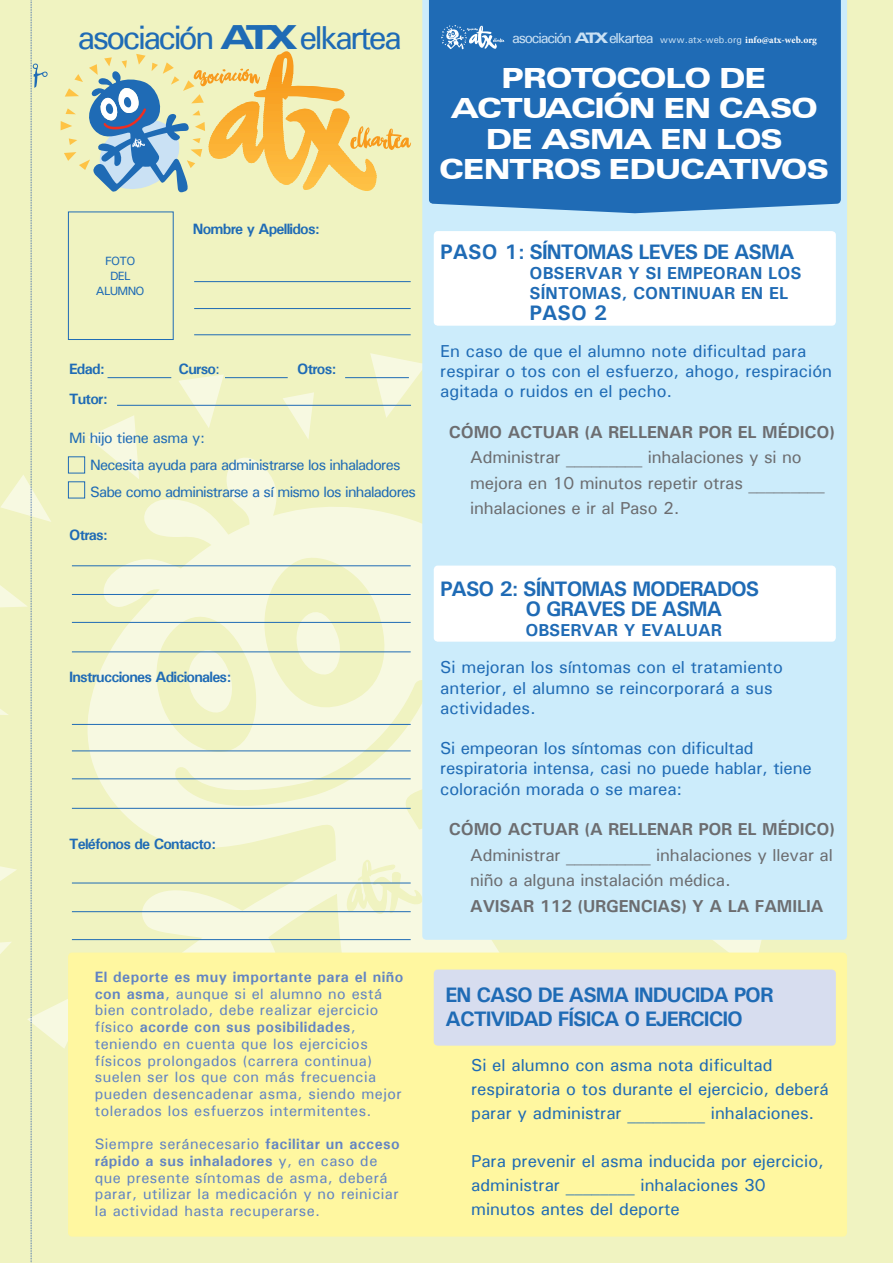
<style>
.page{position:relative;width:893px;height:1263px;background:#f0f3c1}
.page>*{position:absolute;margin:0;border:0;box-sizing:border-box;transform-origin:0 0}
.t1{font:500 33.3px "Univers";letter-spacing:-.08em;color:#1f6bb5}
.t2{font:900 expanded 27.9px/30.5px "Univers";letter-spacing:-.05em;color:#fff;text-align:center}
.t3{font:700 21px/20.2px "Univers";letter-spacing:-.05em;color:#1f6bb5}
.t4{font:500 17.25px/20.2px "Univers";color:#1f6bb5}
.t5{font:500 17.25px/25.5px "Univers";letter-spacing:-.01em;color:#6c6d70}
.t6{font:700 17.25px "Univers";letter-spacing:-.01em;color:#6c6d70}
.t7{font:700 17.25px/20.2px "Univers";color:#1f6bb5}
.t8{font:500 15px/16.6px "Univers";letter-spacing:.03em;color:#6284c3}
.t9{font:500 15px/27px "Univers";letter-spacing:-.05em;color:#1f6bb5}
.t10{font:700 15px "Univers";letter-spacing:-.05em;color:#1f6bb5}
.t11{font:500 14.55px "Univers";letter-spacing:-.08em;color:#cae1f4}
.t12{font:500 12px/15px "Univers";letter-spacing:-.06em;color:#1f6bb5;text-align:center}
.s1{font-weight:900;font-stretch:expanded}
.s2{font-weight:500}
.s3{font-weight:700}
.s4{font-size:9.6px}
.s5{font-family:"Minion Pro";font-weight:700;font-size:9.6px;color:#fff}
</style>
<div class="page">
<svg style="left:370px;top:353px;width:52px;height:65px"></svg>
<svg style="left:283px;top:392px;width:31px;height:47px"></svg>
<svg style="left:713px;top:940px;width:49px;height:12px"></svg>
<svg style="left:260px;top:464px;width:239px;height:488px;fill:#f7f9e1"></svg>
<div style="left:422px;top:0;width:425px;height:940px;background:#ccecfb"></div>
<hr style="left:194px;top:281px;width:217px;height:1px;background:#1f6bb5">
<hr style="left:194px;top:308px;width:217px;height:1px;background:#1f6bb5">
<hr style="left:194px;top:334px;width:217px;height:1px;background:#1f6bb5">
<hr style="left:117px;top:405px;width:294px;height:1px;background:#1f6bb5">
<hr style="left:225px;top:377px;width:63px;height:1px;background:#1f6bb5">
<hr style="left:345px;top:377px;width:64px;height:1px;background:#1f6bb5">
<hr style="left:72px;top:565px;width:339px;height:1px;background:#1f6bb5">
<hr style="left:72px;top:594px;width:339px;height:1px;background:#1f6bb5">
<hr style="left:72px;top:622px;width:339px;height:1px;background:#1f6bb5">
<hr style="left:72px;top:652px;width:339px;height:1px;background:#1f6bb5">
<hr style="left:72px;top:724px;width:339px;height:1px;background:#1f6bb5">
<hr style="left:72px;top:751px;width:339px;height:1px;background:#1f6bb5">
<hr style="left:72px;top:778px;width:339px;height:1px;background:#1f6bb5">
<hr style="left:72px;top:808px;width:339px;height:1px;background:#1f6bb5">
<hr style="left:72px;top:883px;width:339px;height:1px;background:#1f6bb5">
<hr style="left:72px;top:911px;width:339px;height:1px;background:#1f6bb5">
<hr style="left:72px;top:939px;width:339px;height:1px;background:#1f6bb5">
<svg style="left:270px;top:51px;width:24px;height:22px"></svg>
<hr style="left:209px;top:73px;width:168px;height:3px;background:#f89a1c">
<hr style="left:209px;top:75px;width:168px;height:3px;background:#f89a1c">
<hr style="left:209px;top:78px;width:168px;height:2px;background:#f89c1f">
<hr style="left:209px;top:80px;width:168px;height:2px;background:#f89c1f">
<hr style="left:209px;top:82px;width:168px;height:3px;background:#f89e1e">
<hr style="left:209px;top:84px;width:168px;height:3px;background:#f89e20">
<hr style="left:209px;top:86px;width:168px;height:3px;background:#f89e20">
<hr style="left:209px;top:89px;width:168px;height:2px;background:#f8a021">
<hr style="left:209px;top:91px;width:168px;height:2px;background:#f8a024">
<hr style="left:209px;top:93px;width:168px;height:3px;background:#f9a224">
<hr style="left:209px;top:95px;width:168px;height:3px;background:#f9a224">
<hr style="left:209px;top:98px;width:168px;height:2px;background:#f9a226">
<hr style="left:209px;top:100px;width:168px;height:2px;background:#f9a325">
<hr style="left:209px;top:102px;width:168px;height:3px;background:#f9a325">
<hr style="left:209px;top:104px;width:168px;height:3px;background:#f9a628">
<hr style="left:209px;top:107px;width:168px;height:2px;background:#f9a628">
<hr style="left:209px;top:109px;width:168px;height:2px;background:#f9a628">
<hr style="left:209px;top:111px;width:168px;height:2px;background:#faa82a">
<hr style="left:209px;top:113px;width:168px;height:3px;background:#faa82a">
<hr style="left:209px;top:115px;width:168px;height:3px;background:#faa92a">
<hr style="left:209px;top:118px;width:168px;height:2px;background:#faa92c">
<hr style="left:209px;top:120px;width:168px;height:2px;background:#faa92c">
<hr style="left:209px;top:122px;width:168px;height:3px;background:#faac2c">
<hr style="left:209px;top:124px;width:168px;height:3px;background:#faac2e">
<hr style="left:209px;top:127px;width:168px;height:2px;background:#faac2e">
<hr style="left:209px;top:129px;width:168px;height:2px;background:#fbad2e">
<hr style="left:209px;top:131px;width:168px;height:2px;background:#fbad31">
<hr style="left:209px;top:133px;width:168px;height:3px;background:#fbb031">
<hr style="left:209px;top:135px;width:168px;height:3px;background:#fbb031">
<hr style="left:209px;top:138px;width:168px;height:2px;background:#fbb033">
<hr style="left:209px;top:140px;width:168px;height:2px;background:#fbb133">
<hr style="left:209px;top:142px;width:168px;height:3px;background:#fbb133">
<hr style="left:209px;top:144px;width:168px;height:3px;background:#fcb336">
<hr style="left:209px;top:147px;width:168px;height:2px;background:#fcb336">
<hr style="left:209px;top:149px;width:168px;height:2px;background:#fcb336">
<hr style="left:209px;top:151px;width:168px;height:3px;background:#fcb539">
<hr style="left:209px;top:153px;width:168px;height:3px;background:#fcb539">
<hr style="left:209px;top:155px;width:168px;height:3px;background:#fdb739">
<hr style="left:209px;top:158px;width:168px;height:2px;background:#fdb73b">
<hr style="left:209px;top:160px;width:168px;height:2px;background:#fdb73b">
<hr style="left:209px;top:162px;width:168px;height:3px;background:#fdb93b">
<hr style="left:209px;top:164px;width:168px;height:3px;background:#fdb93e">
<hr style="left:209px;top:167px;width:168px;height:2px;background:#fdbb3e">
<hr style="left:209px;top:169px;width:168px;height:2px;background:#fdbb3e">
<hr style="left:209px;top:171px;width:168px;height:3px;background:#fdbb40">
<hr style="left:209px;top:173px;width:168px;height:3px;background:#fdbd40">
<hr style="left:209px;top:176px;width:168px;height:2px;background:#fdbd40">
<hr style="left:209px;top:178px;width:168px;height:2px;background:#febf43">
<hr style="left:209px;top:180px;width:168px;height:2px;background:#febf43">
<hr style="left:209px;top:182px;width:168px;height:3px;background:#febf43">
<hr style="left:209px;top:184px;width:168px;height:3px;background:#fec145">
<hr style="left:209px;top:187px;width:168px;height:2px;background:#fec145">
<hr style="left:209px;top:189px;width:168px;height:2px;background:#fec345">
<svg style="left:350px;top:126px;width:61px;height:24px"></svg>
<div style="left:429px;top:0;width:412px;height:204px;background:#1f6bb5"></div>
<svg style="left:441px;top:25px;width:63px;height:26px;background:#5c93c9"></svg>
<div style="left:434px;top:231px;width:402px;height:95px;background:#fff;border-radius:4px"></div>
<div style="left:434px;top:566px;width:402px;height:76px;background:#fff;border-radius:4px"></div>
<svg style="left:1px;top:0;width:259px;height:1263px"></svg>
<div style="left:68px;top:952px;width:779px;height:284px;background:#fff7a0;border-radius:4px"></div>
<div style="left:434px;top:969px;width:402px;height:77px;background:#d7ddef;border-radius:4px"></div>
<h1 class="t1" style="left:78px;top:16px;width:326px">asociación <span class="s1">ATX</span> elkartea</h1>
<p class="t12" style="left:96px;top:253px;width:50px">FOTO<br>DEL<br>ALUMNO</p>
<p class="t10" style="left:193px;top:219px;width:129px">Nombre y Apellidos:</p>
<p class="t10" style="left:69px;top:360px;width:37px">Edad:</p>
<p class="t10" style="left:179px;top:360px;width:43px">Curso<span class="s2">:</span></p>
<p class="t10" style="left:297px;top:360px;width:41px">Otros:</p>
<p class="t10" style="left:69px;top:390px;width:40px">Tutor:</p>
<p class="t9" style="left:90px;top:424px;width:327px;text-indent:-21px">Mi hijo tiene asma y:<br>Necesita ayuda para administrarse los inhaladores<br>Sabe como administrarse a sí mismo los inhaladores</p>
<p class="t10" style="left:69px;top:525px;width:40px">Otras:</p>
<p class="t10" style="left:69px;top:668px;width:164px">Instrucciones Adicionales:</p>
<p class="t10" style="left:69px;top:834px;width:148px">Teléfonos de Contacto:</p>
<p class="t8" style="left:95px;top:968px;width:310px"><span class="s3">El deporte es muy importante para el niño con asma</span>, aunque si el alumno no está bien controlado, debe realizar ejercicio físico <span class="s3">acorde con sus posibilidades</span>, teniendo en cuenta que los ejercicios físicos prolongados (carrera continua) suelen ser los que con más frecuencia pueden desencadenar asma, siendo mejor tolerados los esfuerzos intermitentes.</p>
<p class="t8" style="left:95px;top:1135px;width:307px">Siempre seránecesario <span class="s3">facilitar un acceso rápido a sus inhaladores</span> y, en caso de que presente síntomas de asma, deberá parar, utilizar la medicación y no reiniciar la actividad hasta recuperarse.</p>
<p class="t11" style="left:512px;top:28px;width:306px">asociación <span class="s1">ATX</span> elkartea <span class="s4">www.atx-web.org</span> <span class="s5">info@atx-web.org</span></p>
<h2 class="t2" style="left:439px;top:62px;width:391px">PROTOCOLO DE<br>ACTUACIÓN EN CASO<br>DE ASMA EN LOS<br>CENTROS EDUCATIVOS</h2>
<p class="t3" style="left:440px;top:241px;width:356px">PASO 1: SÍNTOMAS LEVES DE ASMA</p>
<p class="t7" style="left:530px;top:263px;width:274px">OBSERVAR Y SI EMPEORAN LOS<br>SÍNTOMAS, CONTINUAR EN EL</p>
<p class="t3" style="left:530px;top:302px;width:79px">PASO 2</p>
<p class="t4" style="left:440px;top:340px;width:393px">En caso de que el alumno note dificultad para respirar o tos con el esfuerzo, ahogo, respiración agitada o ruidos en el pecho.</p>
<p class="t6" style="left:449px;top:421px;width:388px">CÓMO ACTUAR (A RELLENAR POR EL MÉDICO)</p>
<p class="t5" style="left:470px;top:444px;width:356px">Administrar _________ inhalaciones y si no mejora en 10 minutos repetir otras _________ inhalaciones e ir al Paso 2.</p>
<p class="t3" style="left:525px;top:578px;width:236px;text-indent:-85px">PASO 2: SÍNTOMAS MODERADOS<br>O GRAVES DE ASMA</p>
<p class="t7" style="left:525px;top:620px;width:198px">OBSERVAR Y EVALUAR</p>
<p class="t4" style="left:440px;top:657px;width:344px">Si mejoran los síntomas con el tratamiento anterior, el alumno se reincorporará a sus actividades.</p>
<p class="t4" style="left:440px;top:738px;width:373px">Si empeoran los síntomas con dificultad respiratoria intensa, casi no puede hablar, tiene coloración morada o se marea:</p>
<p class="t6" style="left:449px;top:818px;width:388px">CÓMO ACTUAR (A RELLENAR POR EL MÉDICO)</p>
<p class="t5" style="left:470px;top:841px;width:364px">Administrar __________ inhalaciones y llevar al niño a alguna instalación médica.</p>
<p class="t6" style="left:470px;top:895px;width:355px">AVISAR 112 (URGENCIAS) Y A LA FAMILIA</p>
<p class="t3" style="left:446px;top:983px;width:329px;line-height:24px">EN CASO DE ASMA INDUCIDA POR<br>ACTIVIDAD FÍSICA O EJERCICIO</p>
<p class="t4" style="left:471px;top:1052px;width:359px;line-height:24px">Si el alumno con asma nota dificultad respiratoria o tos durante el ejercicio, deberá parar y administrar _________ inhalaciones.</p>
<p class="t4" style="left:471px;top:1148px;width:354px;line-height:24px">Para prevenir el asma inducida por ejercicio, administrar ________ inhalaciones 30 minutos antes del deporte</p>
</div>
